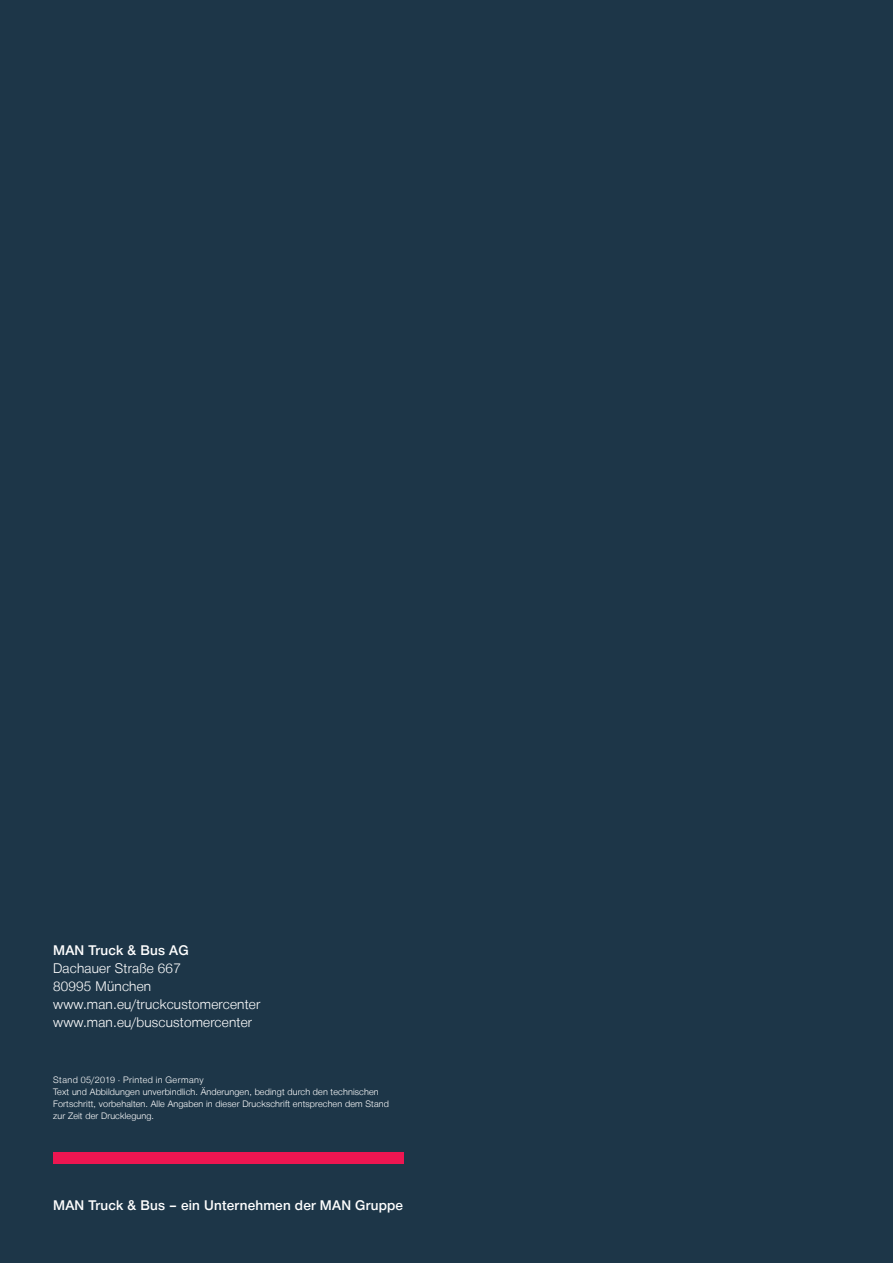
<style>
.page{position:relative;width:893px;height:1263px;background:#1d3648}
.page>*{position:absolute;margin:0;border:0;box-sizing:border-box;transform-origin:0 0}
.t1{font:300 13.5px/18px "Man Global";letter-spacing:.015em;color:#fff}
.t2{font:500 13.5px "Man Global";letter-spacing:.015em;color:#fff}
.t3{font:300 9px/12px "Man Global";letter-spacing:.015em;color:#fff}
</style>
<div class="page">
<div style="left:53px;top:1152px;width:351px;height:12px;background:#ed1651"></div>
<h1 class="t2" style="left:53px;top:943px;width:137px">MAN Truck &amp; Bus AG</h1>
<h1 class="t1" style="left:53px;top:960px;width:209px">Dachauer Straße 667<br>80995 München www.man.eu/truckcustomercenter www.man.eu/buscustomercenter</h1>
<p class="t3" style="left:53px;top:1074px;width:337px">Stand 05/2019 · Printed in Germany<br>Text und Abbildungen unverbindlich. Änderungen, bedingt durch den technischen Fortschritt, vorbehalten. Alle Angaben in dieser Druckschrift entsprechen dem Stand zur Zeit der Drucklegung.</p>
<h1 class="t2" style="left:53px;top:1197px;width:351px">MAN Truck &amp; Bus – ein Unternehmen der MAN Gruppe</h1>
</div>
